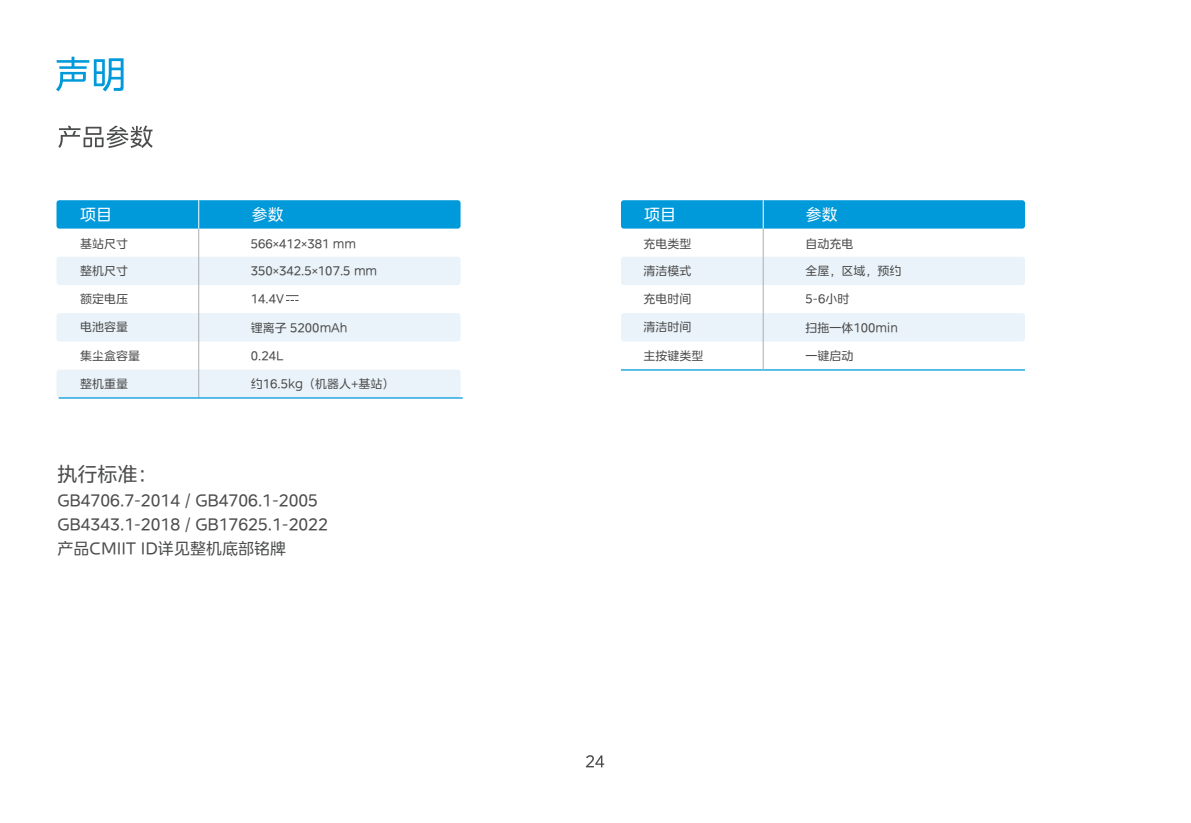
<style>
.page{position:relative;width:1191px;height:823px;background:#fff}
.page>*{position:absolute;margin:0;border:0;box-sizing:border-box;transform-origin:0 0}
.t1{font:20px "MEIDITYPE";color:#4b4c4d}
.t2{font:16px/24px "MEIDITYPE";color:#4b4c4d}
.t3{font:16px "MEIDITYPE";color:#fff}
.t4{font:12px "MEIDITYPE";color:#4c4b4b}
</style>
<div class="page">
<svg style="left:586px;top:755px;width:18px;height:12px"></svg>
<svg style="left:56px;top:57px;width:68px;height:34px"></svg>
<svg style="left:58px;top:126px;width:95px;height:22px"></svg>
<div style="left:621px;top:256px;width:404px;height:29px;background:#e9f3f9"></div>
<div style="left:621px;top:313px;width:404px;height:28px;background:#e9f3f9"></div>
<div style="left:621px;top:200px;width:404px;height:28px;background:#0099da;border-radius:3px"></div>
<hr style="left:621px;top:369px;width:404px;height:1px;background:#0099da">
<hr style="left:763px;top:228px;width:1px;height:142px;background:#acaeb1">
<svg style="left:763px;top:200px;width:1px;height:28px"></svg>
<div style="left:56px;top:256px;width:404px;height:29px;background:#e9f3f9"></div>
<div style="left:56px;top:313px;width:404px;height:28px;background:#e9f3f9"></div>
<div style="left:56px;top:369px;width:404px;height:29px;background:#e9f3f9"></div>
<div style="left:56px;top:200px;width:404px;height:28px;background:#0099da;border-radius:3px"></div>
<hr style="left:198px;top:228px;width:1px;height:170px;background:#acaeb1">
<svg style="left:198px;top:200px;width:1px;height:28px"></svg>
<svg style="left:286px;top:295px;width:12px;height:6px"></svg>
<hr style="left:59px;top:397px;width:404px;height:1px;background:#0099da">
<h2 class="t3" style="left:80px;top:205px;width:33px">项目</h2>
<h2 class="t3" style="left:252px;top:205px;width:33px">参数</h2>
<p class="t4" style="left:80px;top:236px;width:49px">基站尺寸</p>
<p class="t4" style="left:80px;top:263px;width:49px">整机尺寸</p>
<p class="t4" style="left:80px;top:292px;width:49px">额定电压</p>
<p class="t4" style="left:80px;top:320px;width:49px">电池容量</p>
<p class="t4" style="left:80px;top:348px;width:61px">集尘盒容量</p>
<p class="t4" style="left:80px;top:376px;width:49px">整机重量</p>
<p class="t4" style="left:251px;top:236px;width:107px">566×412×381 mm</p>
<p class="t4" style="left:251px;top:264px;width:128px">350×342.5×107.5 mm</p>
<p class="t4" style="left:251px;top:292px;width:35px">14.4V</p>
<p class="t4" style="left:251px;top:320px;width:98px">锂离子 5200mAh</p>
<p class="t4" style="left:251px;top:348px;width:34px">0.24L</p>
<p class="t4" style="left:251px;top:376px;width:145px">约16.5kg（机器人+基站）</p>
<h1 class="t1" style="left:57px;top:463px;width:102px">执行标准：</h1>
<h2 class="t2" style="left:57px;top:488px;width:272px">GB4706.7-2014 / GB4706.1-2005<br>GB4343.1-2018 / GB17625.1-2022产品CMIIT ID详见整机底部铭牌</h2>
<h2 class="t3" style="left:644px;top:205px;width:33px">项目</h2>
<h2 class="t3" style="left:805px;top:205px;width:33px">参数</h2>
<p class="t4" style="left:643px;top:236px;width:49px">充电类型</p>
<p class="t4" style="left:643px;top:263px;width:49px">清洁模式</p>
<p class="t4" style="left:643px;top:292px;width:49px">充电时间</p>
<p class="t4" style="left:643px;top:320px;width:49px">清洁时间</p>
<p class="t4" style="left:643px;top:348px;width:61px">主按键类型</p>
<p class="t4" style="left:805px;top:236px;width:49px">自动充电</p>
<p class="t4" style="left:805px;top:264px;width:97px">全屋，区域，预约</p>
<p class="t4" style="left:805px;top:292px;width:45px">5-6小时</p>
<p class="t4" style="left:805px;top:320px;width:94px">扫拖一体100min</p>
<p class="t4" style="left:805px;top:348px;width:49px">一键启动</p>
</div>
